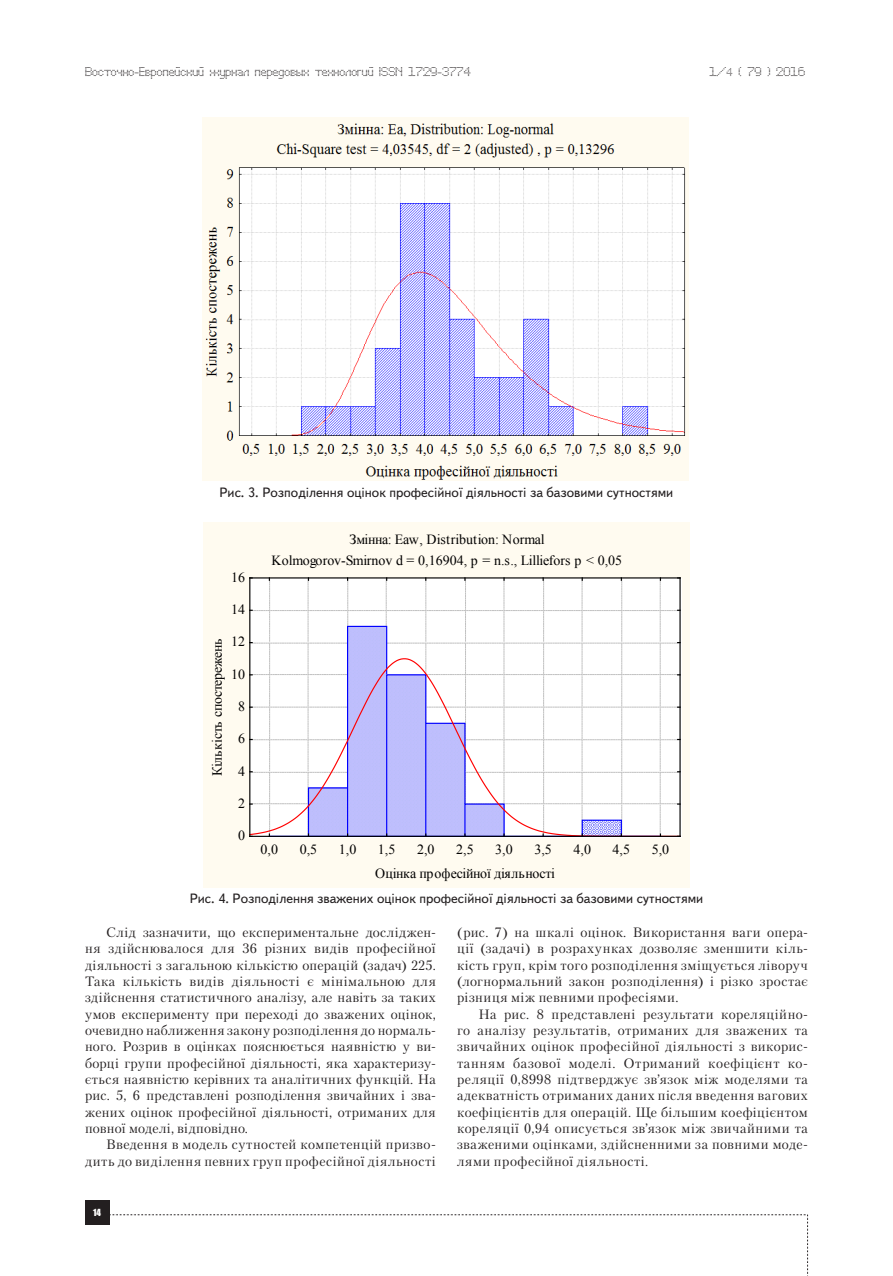
<style>
.page{position:relative;width:893px;height:1276px;background:#fff}
.page>*{position:absolute;margin:0;border:0;box-sizing:border-box;transform-origin:0 0}
.t1{font:13.95px/20.9px "Times New Roman";letter-spacing:-.01em;color:#000;text-align:center}
.Text__укр{font:13.5px/16.4px "Petersburg C";letter-spacing:.035em;color:#231f20;text-align:justify}
.risunok{font:13.5px "Text Book C";color:#231f20}
.t2{font:12px "Perfo";letter-spacing:.015em;color:#231f20}
.t3{font:9px "Impact";color:#fff}
.s1{font-size:10.5px}
</style>
<div class="page">
<div style="left:85px;top:1200px;width:24px;height:24px;background:#231f20"></div>
<svg style="left:109px;top:1214px;width:699px;height:62px"></svg>
<img style="left:202px;top:118px;width:487px;height:362px">
<div style="left:203px;top:522px;width:486px;height:365px;background:#fffbf0"></div>
<svg style="left:249px;top:577px;width:432px;height:260px"></svg>
<p class="t2" style="left:85px;top:65px;width:387px">Восточно-Европейский журнал передовых технологий ISSN 1729-3774</p>
<p class="t2" style="left:709px;top:65px;width:97px">1/<span class="s1">4</span> ( 79 ) 2016</p>
<p class="risunok" style="left:219px;top:485px;width:455px">Рис. 3. Розподілення оцінок професійної діяльності за базовими сутностями</p>
<p class="t1" style="left:271px;top:529px;width:352px">Змінна: Eaw, Distribution: Normal<br>Kolmogorov-Smirnov d = 0,16904, p = n.s., Lilliefors p &lt; 0,05</p>
<p class="t1" style="left:231px;top:566px;width:15px">16</p>
<p class="t1" style="left:231px;top:599px;width:15px">14</p>
<p class="t1" style="left:231px;top:631px;width:15px">12</p>
<p class="t1" style="left:207px;top:776px;width:139px;rotate:-90deg">Кількість спостережень</p>
<p class="t1" style="left:231px;top:663px;width:15px">10</p>
<p class="t1" style="left:238px;top:695px;width:8px">8</p>
<p class="t1" style="left:238px;top:728px;width:8px">6</p>
<p class="t1" style="left:238px;top:760px;width:8px">4</p>
<p class="t1" style="left:238px;top:792px;width:8px">2</p>
<p class="t1" style="left:238px;top:825px;width:8px">0</p>
<p class="t1" style="left:261px;top:838px;width:19px">0,0</p>
<p class="t1" style="left:300px;top:838px;width:19px">0,5</p>
<p class="t1" style="left:339px;top:838px;width:19px">1,0</p>
<p class="t1" style="left:378px;top:838px;width:19px">1,5</p>
<p class="t1" style="left:417px;top:838px;width:19px">2,0</p>
<p class="t1" style="left:456px;top:838px;width:19px">2,5</p>
<p class="t1" style="left:495px;top:838px;width:19px">3,0</p>
<p class="t1" style="left:534px;top:838px;width:19px">3,5</p>
<p class="t1" style="left:573px;top:838px;width:19px">4,0</p>
<p class="t1" style="left:613px;top:838px;width:19px">4,5</p>
<p class="t1" style="left:652px;top:838px;width:19px">5,0</p>
<p class="t1" style="left:375px;top:863px;width:181px">Оцінка професійної діяльності</p>
<p class="risunok" style="left:190px;top:891px;width:515px">Рис. 4. Розподілення зважених оцінок професійної діяльності за базовими сутностями</p>
<p class="Text__укр" style="left:85px;top:923px;width:352px;text-indent:21px">Слід зазначити, що експериментальне досліджен&shy;ня здійснювалося для 36 різних видів професійної діяльності з загальною кількістю операцій (задач) 225.<br>Така кількість видів діяльності є мінімальною для здійснення статистичного аналізу, але навіть за таких умов експерименту при переході до зважених оцінок, очевидно наближення закону розподілення до нормаль&shy;ного. Розрив в оцінках пояснюється наявністю у ви&shy;борці групи професійної діяльності, яка характеризу&shy;ється наявністю керівних та аналітичних функцій. На рис. 5, 6 представлені розподілення звичайних і зва&shy;жених оцінок професійної діяльності, отриманих для повної моделі, відповідно.</p>
<p class="Text__укр" style="left:85px;top:1136px;width:352px;text-align:right">Введення в модель сутностей компетенцій призво&shy;дить до виділення певних груп професійної діяльності</p>
<p class="t3" style="left:93px;top:1205px;width:9px">14</p>
<p class="Text__укр" style="left:457px;top:923px;width:352px">(рис. 7) на шкалі оцінок. Використання ваги опера&shy;ції (задачі) в розрахунках дозволяє зменшити кіль&shy;кість груп, крім того розподілення зміщується ліворуч (логнормальний закон розподілення) і різко зростає різниця між певними професіями.</p>
<p class="Text__укр" style="left:457px;top:1005px;width:352px;text-indent:21px">На рис. 8 представлені результати кореляційно&shy;го аналізу результатів, отриманих для зважених та звичайних оцінок професійної діяльності з викорис&shy;танням базової моделі. Отриманий коефіцієнт ко&shy;реляції 0,8998 підтверджує зв’язок між моделями та адекватність отриманих даних після введення вагових коефіцієнтів для операцій. Ще більшим коефіцієнтом кореляції 0,94 описується зв’язок між звичайними та зваженими оцінками, здійсненними за повними моде&shy;лями професійної діяльності.</p>
</div>
